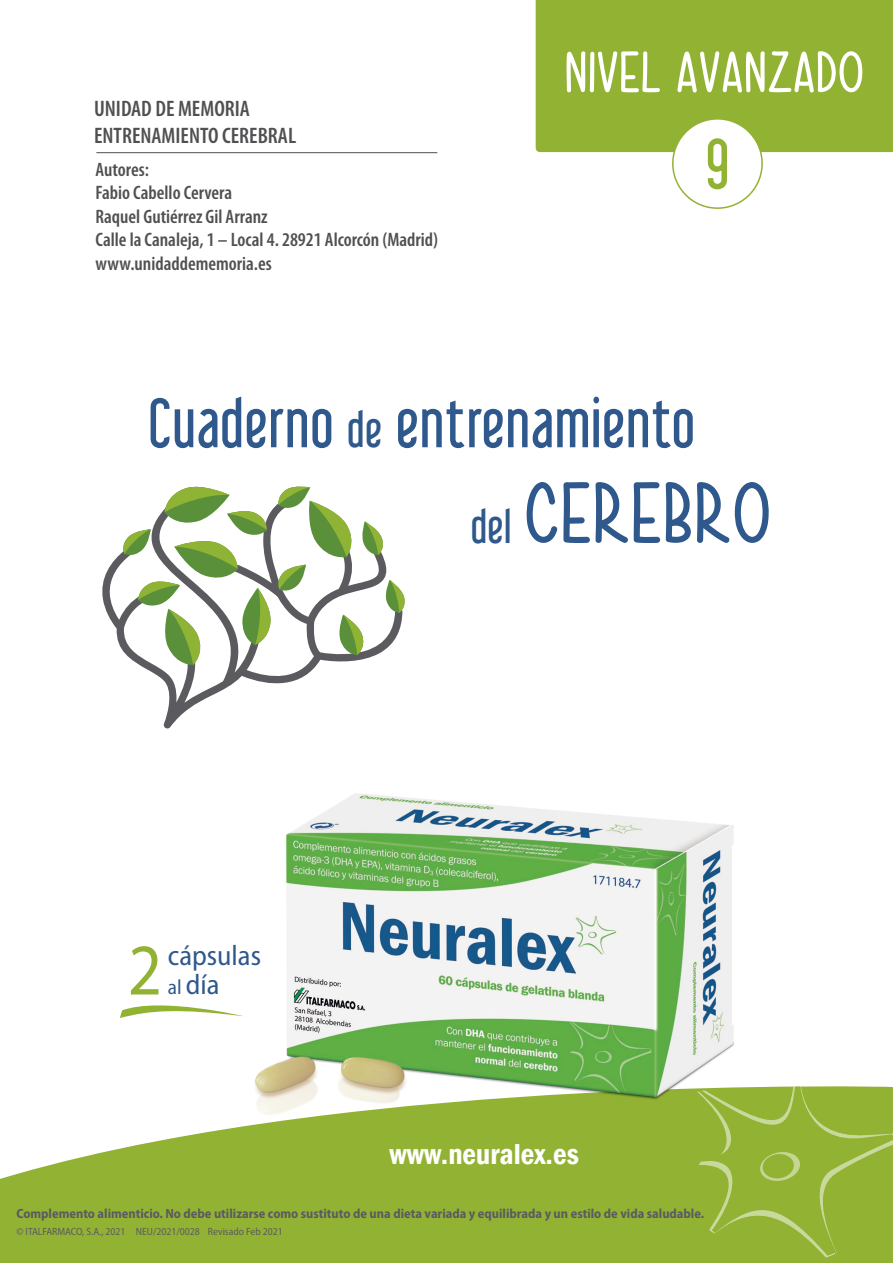
<style>
.page{position:relative;width:893px;height:1263px;background:#fff}
.page>*{position:absolute;margin:0;border:0;box-sizing:border-box;transform-origin:0 0}
.t1{font:86.85px "Mf Hey Pretty Girl";letter-spacing:.035em;color:#2f588c}
.t2{font:73.2px "Myriad Pro";color:#92b234;scale:.91 1}
.t3{font:63px "Libel Suit";color:#92b234}
.t4{font:62.1px "Libel Suit";letter-spacing:.025em;color:#2f588c}
.t5{font:58.5px "Mf Hey Pretty Girl";letter-spacing:.03em;color:#fff}
.t6{font:600 condensed 29.7px "Franklin Gothic";color:#fff}
.t7{font:semi-condensed 28.5px "Myriad Pro";color:#2f588c}
.t8{font:600 condensed 22.5px/27px "Myriad Pro";color:#504f51}
.t9{font:600 condensed 19.5px/23.4px "Myriad Pro";color:#504f51}
.t10{font:700 semi-condensed 13.35px "Myriad Pro";color:#5b5b5e}
.t11{font:semi-condensed 10.5px "Myriad Pro";color:#5b5b5e}
.s1{font-size:45.6px}
.s2{font-family:"Libel Suit";font-size:42.75px}
.s3{font-size:20.7px}
</style>
<div class="page">
<div style="left:536px;top:0;width:357px;height:152px;background:#92b234"></div>
<svg style="left:0;top:1122px;width:653px;height:141px;background:#9ab743"></svg>
<svg style="left:653px;top:1086px;width:240px;height:177px;background:#95b43a"></svg>
<svg style="left:668px;top:114px;width:99px;height:95px"></svg>
<svg style="left:120px;top:1005px;width:114px;height:13px"></svg>
<svg style="left:102px;top:554px;width:214px;height:175px"></svg>
<svg style="left:120px;top:486px;width:285px;height:180px"></svg>
<img style="left:234px;top:793px;width:531px;height:329px">
<hr style="left:96px;top:152px;width:341px;height:1px;background:#504f51">
<p class="t8" style="left:94px;top:96px;width:204px">UNIDAD DE MEMORIA<br>ENTRENAMIENTO CEREBRAL</p>
<p class="t9" style="left:96px;top:158px;width:344px">Autores:<br>Fabio Cabello Cervera<br>Raquel Gutiérrez Gil Arranz<br>Calle la Canaleja, 1 – Local 4. 28921 Alcorcón (Madrid) www.unidaddememoria.es</p>
<h3 class="t5" style="left:565px;top:37px;width:300px">NIVEL AVANZADO</h3>
<h3 class="t3" style="left:706px;top:126px;width:25px">9</h3>
<h3 class="t4" style="left:149px;top:386px;width:547px">Cuaderno <span class="s1">de</span> entrenamiento</h3>
<h1 class="t1" style="left:471px;top:461px;width:301px"><span class="s2">del</span> CEREBRO</h1>
<h2 class="t2" style="left:128px;top:925px;width:39px">2</h2>
<h3 class="t7" style="left:168px;top:940px;width:95px">cápsulas</h3>
<h3 class="t7" style="left:168px;top:969px;width:53px"><span class="s3">al</span> día</h3>
<h3 class="t6" style="left:390px;top:1134px;width:191px">www.neuralex.es</h3>
<p class="t10" style="left:16px;top:1205px;width:689px">Complemento alimenticio. No debe utilizarse como sustituto de una dieta variada y equilibrada y un estilo de vida saludable.</p>
<p class="t11" style="left:16px;top:1225px;width:268px">© ITALFARMACO, S.A., 2021 NEU/2021/0028 Revisado Feb 2021</p>
</div>
